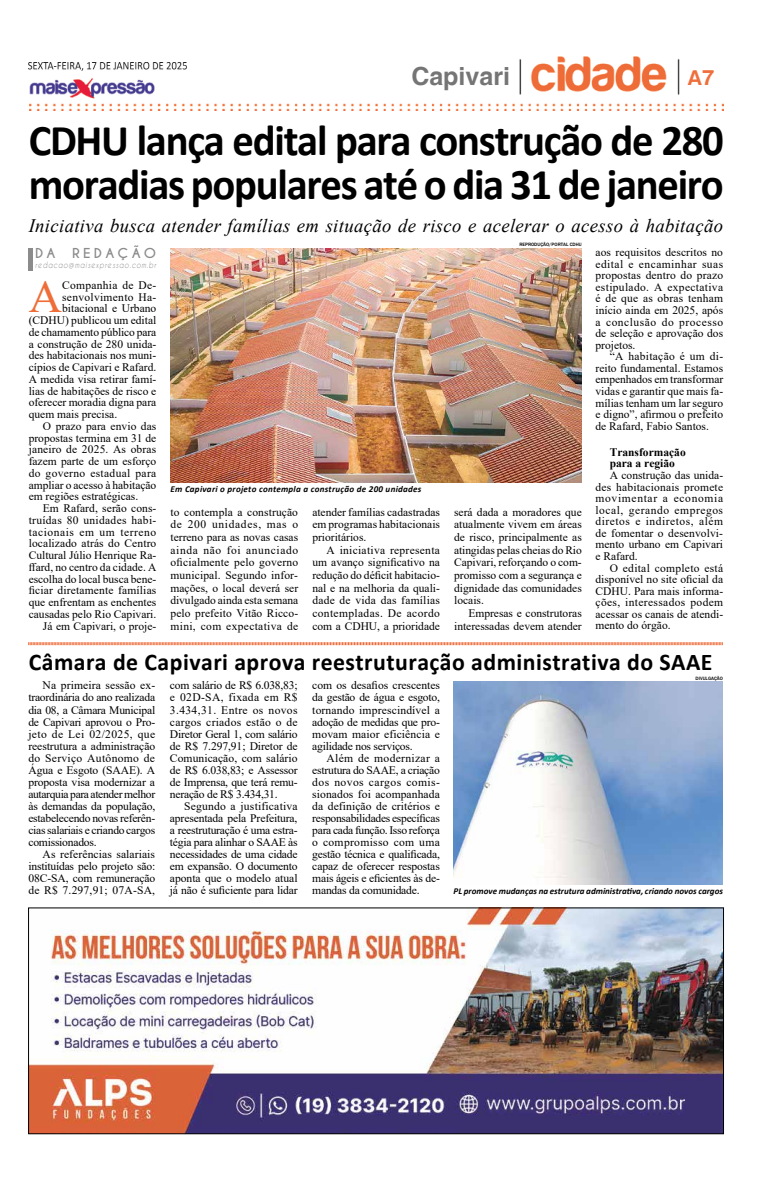
<style>
.page{position:relative;width:780px;height:1191px;background:#fff}
.page>*{position:absolute;margin:0;border:0;box-sizing:border-box;transform-origin:0 0}
.t1{font:46.2px "Times New Roman";color:#ef6d38}
.t2{font:700 44px/44px "Calibri";letter-spacing:-.03em;color:#000}
.t3{font:700 25px "Helvetica";color:#757575}
.t4{font:700 24px "Calibri";letter-spacing:.02em;color:#000}
.t5{font:22px "Harabara";color:#ef6f3c}
.t6{font:italic 19px "Times New Roman";letter-spacing:.02em;color:#000}
.t7{font:700 12.9px "Caviar Dreams";letter-spacing:.24em;color:#8b8b8b;scale:1.04 1}
.t8{font:11.5px/12px "Times New Roman";color:#000;text-align:justify}
.t9{font:11.5px "Times New Roman";letter-spacing:.025em;color:#000}
.t10{font:700 11.5px/11.6px "Times New Roman";color:#000}
.t11{font:11.5px "Times New Roman";letter-spacing:.03em;color:#000}
.t12{font:11.5px "Times New Roman";letter-spacing:.05em;color:#000}
.t13{font:italic 700 9px "Calibri";color:#000}
.t14{font:italic 700 9px "Calibri";letter-spacing:.03em;color:#000}
.t15{font:italic 8.3px "Caviar Dreams";letter-spacing:.11em;color:#8b8b8b;scale:.83 1}
.t16{font:500 4.9px "Franklin Gothic";color:#000}
</style>
<div class="page">
<img style="left:29px;top:57px;width:694px;height:54px">
<img style="left:29px;top:62px;width:158px;height:8px">
<img style="left:170px;top:248px;width:411px;height:235px">
<hr style="left:29px;top:248px;width:4px;height:23px;background:#8b8b8b">
<svg style="left:28px;top:642px;width:694px;height:4px"></svg>
<img style="left:453px;top:681px;width:269px;height:203px">
<img style="left:30px;top:909px;width:692px;height:223px">
<div style="left:28px;top:907px;width:696px;height:227px;border:1px solid #000"></div>
<h3 class="t3" style="left:411px;top:61px;width:100px">Capivari</h3>
<h3 class="t5" style="left:687px;top:66px;width:28px">A7</h3>
<h2 class="t2" style="left:29px;top:118px;width:696px">CDHU lança edital para construção de 280 moradias populares até o dia 31 de janeiro</h2>
<h3 class="t6" style="left:29px;top:212px;width:696px">Iniciativa busca atender famílias em situação de risco e acelerar o acesso à habitação</h3>
<p class="t16" style="left:519px;top:241px;width:64px">REPRODUÇÃO/PORTAL CDHU</p>
<p class="t7" style="left:35px;top:245px;width:21px">DA</p>
<p class="t7" style="left:72px;top:245px;width:82px">REDAÇÃO</p>
<p class="t15" style="left:35px;top:260px;width:147px">redacao@maisexpressao.com.br</p>
<p class="t8" style="left:595px;top:246px;width:129px;line-height:11.6px">aos requisitos descritos no edital e encaminhar suas propostas dentro do prazo estipulado. A expectativa é de que as obras tenham início ainda em 2025, após a conclusão do processo de seleção e aprovação dos projetos.</p>
<p class="t8" style="left:595px;top:350px;width:129px;line-height:11.6px;text-indent:14px">“A habitação é um di&shy;reito fundamental. Estamos empenhados em transformar vidas e garantir que mais fa&shy;mílias tenham um lar seguro e digno”, afirmou o prefeito de Rafard, Fabio Santos.</p>
<p class="t10" style="left:609px;top:446px;width:78px">Transformação para a região</p>
<p class="t8" style="left:595px;top:469px;width:129px;line-height:11.6px;text-indent:14px">A construção das unida&shy;des habitacionais promete movimentar a economia local, gerando empregos diretos e indiretos, além de fomentar o desenvolvi&shy;mento urbano em Capivari e Rafard.</p>
<p class="t8" style="left:595px;top:561px;width:129px;line-height:11.6px;text-indent:14px">O edital completo está disponível no site oficial da CDHU. Para mais informa&shy;ções, interessados podem acessar os canais de atendi&shy;mento do órgão.</p>
<h3 class="t4" style="left:29px;top:645px;width:685px">Câmara de Capivari aprova reestruturação administrativa do SAAE</h3>
<p class="t8" style="left:28px;top:679px;width:128px;text-indent:14px">Na primeira sessão ex&shy;traordinária do ano realizada dia 08, a Câmara Municipal de Capivari aprovou o Pro&shy;jeto de Lei 02/2025, que reestrutura a administração do Serviço Autônomo de Água e Esgoto (SAAE). A proposta visa modernizar a autarquia para atender melhor às demandas da população, estabelecendo novas referên&shy;cias salariais e criando cargos comissionados.</p>
<p class="t8" style="left:28px;top:847px;width:128px;text-indent:14px">As referências salariais instituídas pelo projeto são:<br>08C-SA, com remuneração de R$ 7.297,91; 07A-SA,</p>
<h1 class="t1" style="left:29px;top:264px;width:35px">A</h1>
<p class="t9" style="left:62px;top:277px;width:96px">Companhia de De-</p>
<p class="t9" style="left:62px;top:289px;width:96px">senvolvimento Ha-</p>
<p class="t8" style="left:62px;top:302px;width:96px">bitacional e Urbano</p>
<p class="t8" style="left:29px;top:314px;width:129px">(CDHU) publicou um edital</p>
<p class="t8" style="left:29px;top:326px;width:129px">de chamamento público para</p>
<p class="t8" style="left:29px;top:337px;width:129px">a construção de 280 unida-</p>
<p class="t8" style="left:29px;top:349px;width:129px">des habitacionais nos muni-</p>
<p class="t8" style="left:29px;top:361px;width:129px">cípios de Capivari e Rafard.</p>
<p class="t8" style="left:29px;top:373px;width:129px">A medida visa retirar famí-</p>
<p class="t8" style="left:29px;top:384px;width:129px">lias de habitações de risco e</p>
<p class="t8" style="left:29px;top:396px;width:129px">oferecer moradia digna para</p>
<p class="t8" style="left:29px;top:408px;width:90px">quem mais precisa.</p>
<p class="t8" style="left:43px;top:420px;width:115px">O prazo para envio das</p>
<p class="t8" style="left:29px;top:431px;width:129px">propostas termina em 31 de</p>
<p class="t8" style="left:29px;top:443px;width:129px">janeiro de 2025. As obras</p>
<p class="t8" style="left:29px;top:455px;width:129px">fazem parte de um esforço</p>
<p class="t11" style="left:29px;top:465px;width:129px">do governo estadual para</p>
<p class="t8" style="left:29px;top:478px;width:129px">ampliar o acesso à habitação</p>
<p class="t8" style="left:29px;top:490px;width:111px">em regiões estratégicas.</p>
<p class="t8" style="left:43px;top:502px;width:115px">Em Rafard, serão cons-</p>
<p class="t9" style="left:29px;top:512px;width:129px">truídas 80 unidades habi-</p>
<p class="t12" style="left:29px;top:523px;width:129px">tacionais em um terreno</p>
<p class="t8" style="left:29px;top:537px;width:129px">localizado atrás do Centro</p>
<p class="t8" style="left:29px;top:549px;width:129px">Cultural Júlio Henrique Ra-</p>
<p class="t8" style="left:29px;top:560px;width:129px">ffard, no centro da cidade. A</p>
<p class="t8" style="left:29px;top:572px;width:129px">escolha do local busca bene-</p>
<p class="t8" style="left:29px;top:584px;width:129px">ficiar diretamente famílias</p>
<p class="t8" style="left:29px;top:596px;width:129px">que enfrentam as enchentes</p>
<p class="t8" style="left:29px;top:607px;width:129px">causadas pelo Rio Capivari.</p>
<p class="t8" style="left:43px;top:619px;width:115px">Já em Capivari, o proje-</p>
<p class="t14" style="left:170px;top:482px;width:252px">Em Capivari o projeto contempla a construção de 200 unidades</p>
<p class="t8" style="left:312px;top:505px;width:129px;line-height:12.7px">atender famílias cadastradas em programas habitacionais prioritários.</p>
<p class="t8" style="left:312px;top:543px;width:129px;line-height:12.7px;text-indent:14px">A iniciativa representa um avanço significativo na redução do déficit habitacio&shy;nal e na melhoria da quali&shy;dade de vida das famílias contempladas. De acordo com a CDHU, a prioridade</p>
<p class="t8" style="left:454px;top:505px;width:129px;line-height:12.7px">será dada a moradores que atualmente vivem em áreas de risco, principalmente as atingidas pelas cheias do Rio Capivari, reforçando o com&shy;promisso com a segurança e dignidade das comunidades locais.</p>
<p class="t8" style="left:454px;top:606px;width:129px;line-height:12.7px;text-align:right">Empresas e construtoras interessadas devem atender</p>
<p class="t8" style="left:170px;top:505px;width:129px;line-height:12.7px">to contempla a construção de 200 unidades, mas o terreno para as novas casas ainda não foi anunciado oficialmente pelo governo municipal. Segundo infor&shy;mações, o local deverá ser divulgado ainda esta semana pelo prefeito Vitão Ricco&shy;mini, com expectativa de</p>
<p class="t16" style="left:695px;top:675px;width:29px">DIVULGAÇÃO</p>
<p class="t8" style="left:170px;top:679px;width:129px">com salário de R$ 6.038,83; e 02D-SA, fixada em R$ 3.434,31. Entre os novos cargos criados estão o de Diretor Geral 1, com salário de R$ 7.297,91; Diretor de Comunicação, com salário de R$ 6.038,83; e Assessor de Imprensa, que terá remu&shy;neração de R$ 3.434,31.</p>
<p class="t8" style="left:170px;top:799px;width:129px;text-indent:14px">Segundo a justificativa apresentada pela Prefeitura, a reestruturação é uma estra&shy;tégia para alinhar o SAAE às necessidades de uma cidade em expansão. O documento aponta que o modelo atual já não é suficiente para lidar</p>
<p class="t8" style="left:312px;top:679px;width:129px">com os desafios crescentes da gestão de água e esgoto, tornando imprescindível a adoção de medidas que pro&shy;movam maior eficiência e agilidade nos serviços.</p>
<p class="t8" style="left:312px;top:751px;width:129px;text-indent:14px">Além de modernizar a estrutura do SAAE, a criação dos novos cargos comis&shy;sionados foi acompanhada da definição de critérios e responsabilidades específicas para cada função. Isso reforça o compromisso com uma gestão técnica e qualificada, capaz de oferecer respostas mais ágeis e eficientes às de&shy;mandas da comunidade.</p>
<p class="t13" style="left:453px;top:884px;width:271px">PL promove mudanças na estrutura administrativa, criando novos cargos</p>
</div>
